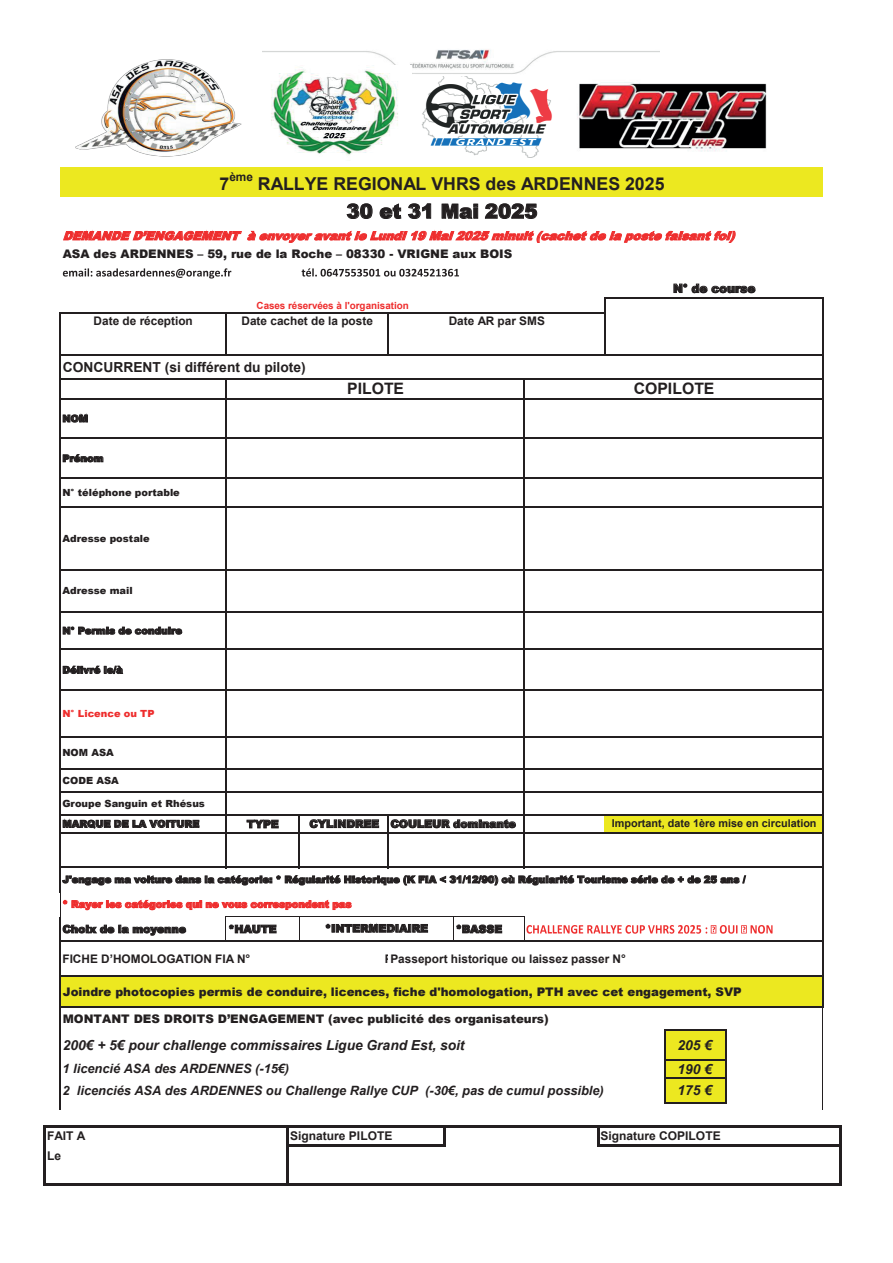
<style>
.page{position:relative;width:893px;height:1263px;background:#fff}
.page>*{position:absolute;margin:0;border:0;box-sizing:border-box;transform-origin:0 0}
.t1{font:900 19.65px "Arial";color:#231f20}
.t2{font:700 17.7px "Arial";color:#231f20}
.t3{font:700 15.75px "Arial";color:#231f20}
.t4{font:italic 700 13.8px "Arial";color:#231f20}
.t5{font:700 13.8px "Arial";color:#231f20}
.t6{font:italic 700 12.75px "Arial";letter-spacing:-.005em;color:#231f20}
.t7{font:700 12px "Arial";color:#231f20}
.t8{font:900 11.85px "Arial";color:#231f20}
.t9{font:700 11.85px "Arial";color:#231f20}
.t10{font:italic 900 11.85px "Arial";color:#ee2d2d}
.t11{font:900 10.8px "Arial";color:#231f20}
.t12{font:700 10.8px "Arial";color:#231f20}
.t13{font:900 9.9px/20.1px "Arial";color:#231f20}
.t14{font:900 9.9px "Arial";color:#ee2d2d}
.t15{font:700 9.9px "Arial";letter-spacing:-.005em;color:#ee2d2d}
</style>
<div class="page">
<hr style="left:289px;top:1144px;width:156px;height:2px;background:#231f20">
<hr style="left:44px;top:1125px;width:2px;height:60px;background:#231f20">
<hr style="left:287px;top:1127px;width:2px;height:58px;background:#231f20">
<svg style="left:443px;top:1127px;width:2px;height:17px"></svg>
<svg style="left:597px;top:1127px;width:2px;height:19px"></svg>
<hr style="left:839px;top:1127px;width:2px;height:58px;background:#231f20">
<hr style="left:46px;top:1125px;width:795px;height:2px;background:#231f20">
<hr style="left:599px;top:1144px;width:242px;height:2px;background:#231f20">
<hr style="left:46px;top:1183px;width:795px;height:2px;background:#231f20">
<div style="left:61px;top:167px;width:762px;height:30px;background:#ece820"></div>
<div style="left:604px;top:815px;width:219px;height:18px;background:#ece820"></div>
<div style="left:61px;top:976px;width:762px;height:31px;background:#ece820"></div>
<div style="left:665px;top:1030px;width:61px;height:30px;background:#ece820"></div>
<div style="left:665px;top:1060px;width:61px;height:18px;background:#ece820"></div>
<div style="left:665px;top:1077px;width:61px;height:26px;background:#ece820"></div>
<svg style="left:63px;top:231px;width:673px;height:12px"></svg>
<svg style="left:63px;top:268px;width:168px;height:11px"></svg>
<svg style="left:302px;top:268px;width:157px;height:9px"></svg>
<svg style="left:63px;top:414px;width:25px;height:8px"></svg>
<svg style="left:63px;top:454px;width:40px;height:8px"></svg>
<svg style="left:63px;top:627px;width:119px;height:8px"></svg>
<svg style="left:63px;top:666px;width:60px;height:8px"></svg>
<svg style="left:63px;top:819px;width:136px;height:10px"></svg>
<svg style="left:247px;top:820px;width:32px;height:8px"></svg>
<svg style="left:310px;top:819px;width:69px;height:9px"></svg>
<svg style="left:391px;top:819px;width:125px;height:9px"></svg>
<svg style="left:62px;top:875px;width:684px;height:10px"></svg>
<img style="left:526px;top:925px;width:247px;height:9px">
<svg style="left:346px;top:203px;width:27px;height:16px"></svg>
<svg style="left:379px;top:203px;width:22px;height:16px"></svg>
<svg style="left:408px;top:203px;width:23px;height:16px"></svg>
<svg style="left:441px;top:203px;width:37px;height:16px"></svg>
<div style="left:473px;top:208px;width:5px;height:11px;border:1px solid #231f20"></div>
<svg style="left:485px;top:203px;width:52px;height:16px"></svg>
<svg style="left:674px;top:284px;width:81px;height:9px"></svg>
<hr style="left:225px;top:314px;width:2px;height:41px;background:#231f20">
<hr style="left:387px;top:314px;width:2px;height:41px;background:#231f20">
<hr style="left:59px;top:312px;width:2px;height:580px;background:#231f20">
<hr style="left:225px;top:380px;width:2px;height:488px;background:#231f20">
<hr style="left:298px;top:816px;width:2px;height:52px;background:#231f20">
<hr style="left:523px;top:380px;width:2px;height:488px;background:#231f20">
<hr style="left:822px;top:299px;width:2px;height:709px;background:#231f20">
<hr style="left:603px;top:297px;width:2px;height:58px;background:#231f20">
<hr style="left:822px;top:1008px;width:1px;height:101px;background:#231f20">
<hr style="left:59px;top:917px;width:2px;height:192px;background:#231f20">
<hr style="left:387px;top:816px;width:2px;height:52px;background:#231f20">
<svg style="left:524px;top:917px;width:1px;height:23px"></svg>
<svg style="left:60px;top:892px;width:368px;height:48px"></svg>
<svg style="left:453px;top:917px;width:49px;height:23px"></svg>
<hr style="left:664px;top:1029px;width:2px;height:74px;background:#231f20">
<hr style="left:725px;top:1031px;width:2px;height:72px;background:#231f20">
<hr style="left:605px;top:297px;width:219px;height:2px;background:#231f20">
<hr style="left:61px;top:312px;width:544px;height:2px;background:#231f20">
<hr style="left:61px;top:353px;width:763px;height:2px;background:#231f20">
<hr style="left:61px;top:378px;width:763px;height:2px;background:#231f20">
<hr style="left:61px;top:398px;width:763px;height:2px;background:#231f20">
<hr style="left:61px;top:437px;width:763px;height:2px;background:#231f20">
<hr style="left:61px;top:477px;width:763px;height:2px;background:#231f20">
<hr style="left:61px;top:506px;width:763px;height:2px;background:#231f20">
<hr style="left:61px;top:569px;width:763px;height:2px;background:#231f20">
<hr style="left:61px;top:611px;width:763px;height:2px;background:#231f20">
<hr style="left:61px;top:648px;width:763px;height:2px;background:#231f20">
<hr style="left:61px;top:689px;width:763px;height:2px;background:#231f20">
<hr style="left:61px;top:736px;width:763px;height:2px;background:#231f20">
<hr style="left:61px;top:767px;width:763px;height:2px;background:#231f20">
<hr style="left:61px;top:791px;width:763px;height:2px;background:#231f20">
<hr style="left:61px;top:814px;width:763px;height:2px;background:#231f20">
<hr style="left:61px;top:831px;width:763px;height:2px;background:#231f20">
<hr style="left:61px;top:866px;width:763px;height:2px;background:#231f20">
<hr style="left:226px;top:916px;width:299px;height:1px;background:#231f20">
<hr style="left:61px;top:940px;width:763px;height:2px;background:#231f20">
<hr style="left:61px;top:975px;width:763px;height:2px;background:#231f20">
<hr style="left:61px;top:1006px;width:763px;height:2px;background:#231f20">
<hr style="left:666px;top:1029px;width:61px;height:2px;background:#231f20">
<hr style="left:666px;top:1059px;width:61px;height:2px;background:#231f20">
<hr style="left:666px;top:1076px;width:61px;height:2px;background:#231f20">
<hr style="left:666px;top:1102px;width:61px;height:1px;background:#231f20">
<img style="left:75px;top:59px;width:167px;height:98px">
<img style="left:422px;top:76px;width:130px;height:82px">
<img style="left:262px;top:49px;width:398px;height:25px">
<img style="left:561px;top:65px;width:206px;height:87px">
<img style="left:262px;top:65px;width:150px;height:90px">
<p class="t9" style="left:229px;top:168px;width:25px">ème</p>
<h2 class="t2" style="left:258px;top:171px;width:408px">RALLYE REGIONAL VHRS des ARDENNES 2025</h2>
<h1 class="t1" style="left:347px;top:197px;width:192px">30 et 31 Mai 2025</h1>
<h2 class="t2" style="left:220px;top:171px;width:11px">7</h2>
<p class="t10" style="left:63px;top:227px;width:678px">DEMANDE D’ENGAGEMENT à envoyer avant le Lundi 19 Mai 2025 minuit (cachet de la poste faisant foi)</p>
<p class="t8" style="left:63px;top:245px;width:451px">ASA des ARDENNES – 59, rue de la Roche – 08330 - VRIGNE aux BOIS</p>
<p class="t15" style="left:257px;top:298px;width:154px">Cases réservées à l'organisation</p>
<p class="t9" style="left:242px;top:313px;width:133px">Date cachet de la poste</p>
<p class="t9" style="left:449px;top:313px;width:98px">Date AR par SMS</p>
<p class="t9" style="left:94px;top:313px;width:101px">Date de réception</p>
<h3 class="t5" style="left:63px;top:357px;width:244px">CONCURRENT (si différent du pilote)</h3>
<p class="t8" style="left:673px;top:280px;width:84px">N° de course</p>
<p class="t13" style="left:62px;top:408px;width:27px">NOM</p>
<p class="t13" style="left:62px;top:448px;width:43px">Prénom</p>
<p class="t13" style="left:62px;top:482px;width:119px">N° téléphone portable</p>
<p class="t13" style="left:62px;top:528px;width:89px">Adresse postale</p>
<p class="t13" style="left:62px;top:580px;width:72px">Adresse mail</p>
<p class="t13" style="left:62px;top:620px;width:121px">N° Permis de conduire</p>
<p class="t13" style="left:62px;top:659px;width:62px">Délivré le/à</p>
<p class="t14" style="left:62px;top:706px;width:94px">N° Licence ou TP</p>
<p class="t13" style="left:62px;top:742px;width:53px">NOM ASA</p>
<p class="t13" style="left:62px;top:770px;width:58px">CODE ASA</p>
<p class="t13" style="left:62px;top:793px;width:144px">Groupe Sanguin et Rhésus<br>MARQUE DE LA VOITURE</p>
<h3 class="t3" style="left:347px;top:377px;width:58px">PILOTE</h3>
<h3 class="t3" style="left:634px;top:377px;width:82px">COPILOTE</h3>
<p class="t11" style="left:247px;top:816px;width:33px">TYPE</p>
<p class="t11" style="left:309px;top:816px;width:208px">CYLINDREE COULEUR dominante</p>
<p class="t12" style="left:612px;top:816px;width:206px">Important, date 1ère mise en circulation</p>
<p class="t13" style="left:62px;top:869px;width:685px">J'engage ma voiture dans la catégorie: * Régularité Historique (K FIA &lt; 31/12/90) où Régularité Tourisme série de + de 25 ans /</p>
<p class="t14" style="left:62px;top:897px;width:291px">* Rayer les catégories qui ne vous correspondent pas</p>
<p class="t11" style="left:63px;top:921px;width:125px">Choix de la moyenne</p>
<p class="t11" style="left:228px;top:921px;width:50px">*HAUTE</p>
<p class="t11" style="left:456px;top:921px;width:48px">*BASSE</p>
<p class="t9" style="left:62px;top:950px;width:189px">FICHE D’HOMOLOGATION FIA N°</p>
<p class="t9" style="left:385px;top:950px;width:242px">PPasseport historique ou laissez passer N°</p>
<p class="t11" style="left:325px;top:920px;width:105px">*INTERMEDIAIRE</p>
<p class="t9" style="left:393px;top:950px;width:240px">ASSEPORT TECHNIQUE OBLIGATOIRE N°</p>
<p class="t8" style="left:63px;top:983px;width:680px">Joindre photocopies permis de conduire, licences, fiche d'homologation, PTH avec cet engagement, SVP</p>
<p class="t8" style="left:63px;top:1010px;width:488px">MONTANT DES DROITS D’ENGAGEMENT (avec publicité des organisateurs)</p>
<h3 class="t4" style="left:63px;top:1036px;width:403px">200€ + 5€ pour challenge commissaires Ligue Grand Est, soit</h3>
<h3 class="t4" style="left:677px;top:1036px;width:36px">205 €</h3>
<p class="t6" style="left:63px;top:1060px;width:228px">1 licencié ASA des ARDENNES (-15€)</p>
<h3 class="t4" style="left:677px;top:1059px;width:36px">190 €</h3>
<p class="t6" style="left:63px;top:1082px;width:543px">2 licenciés ASA des ARDENNES ou Challenge Rallye CUP (-30€, pas de cumul possible)</p>
<h3 class="t4" style="left:677px;top:1081px;width:36px">175 €</h3>
<p class="t7" style="left:47px;top:1128px;width:40px">FAIT A</p>
<p class="t7" style="left:290px;top:1127px;width:104px">Signature PILOTE</p>
<p class="t7" style="left:600px;top:1127px;width:122px">Signature COPILOTE</p>
<p class="t7" style="left:47px;top:1147px;width:16px">Le</p>
</div>
